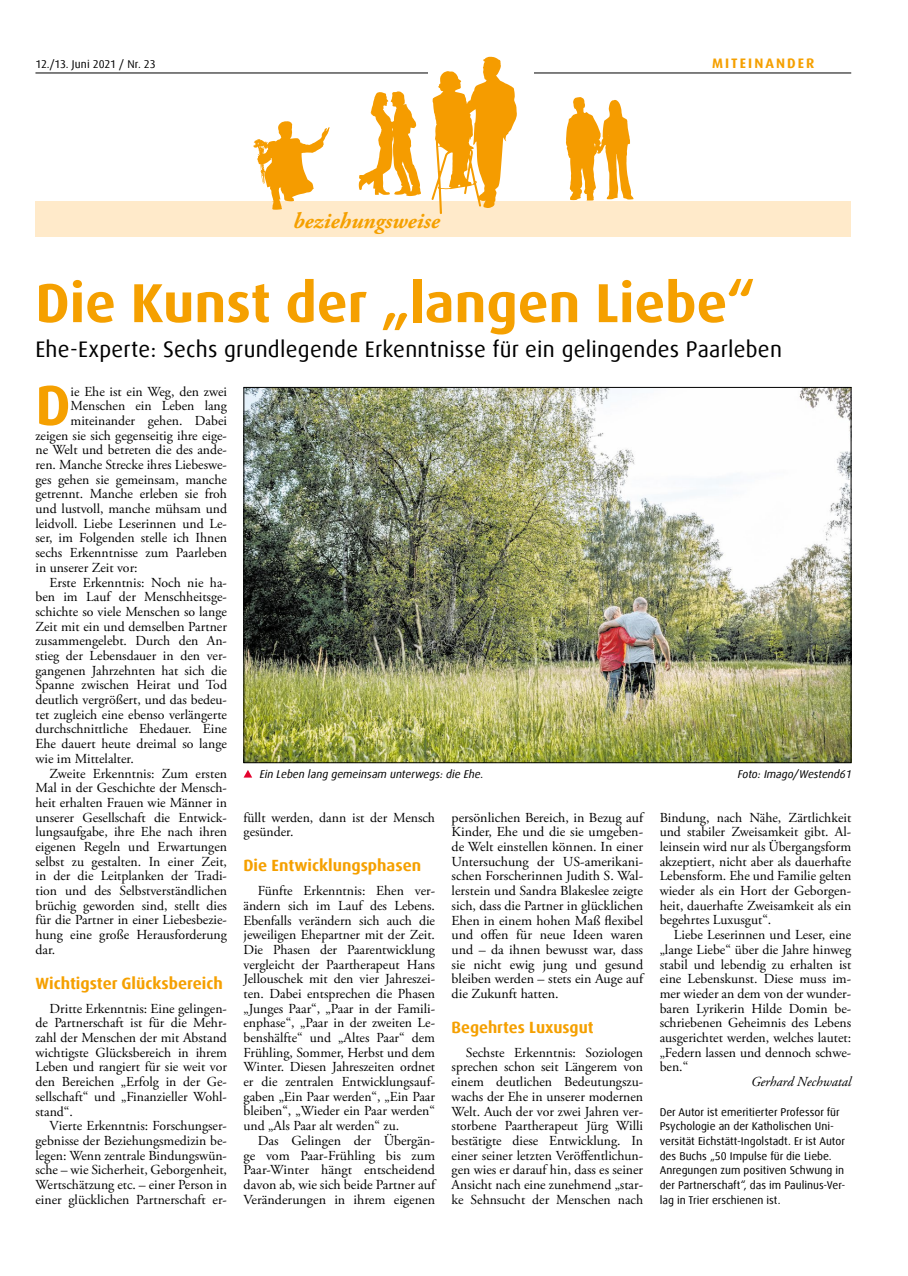
<style>
.page{position:relative;width:908px;height:1276px;background:#fff}
.page>*{position:absolute;margin:0;border:0;box-sizing:border-box;transform-origin:0 0}
.t1{font:700 56.5px "Dax Offc Pro";color:#f5a000}
.t2{font:700 55px "Dax Offc Pro";color:#f5a000}
.t3{font:22.5px "Dax Offc Pro";letter-spacing:.01em;color:#000}
.t4{font:italic 700 22.5px "Adobe Garamond Pro";color:#f5a000}
.t5{font:700 16.25px "Dax Offc Pro";color:#f5a000}
.t6{font:13.75px/14.6px "Adobe Garamond Pro";color:#000;text-align:justify}
.t7{font:italic 13.75px "Adobe Garamond Pro";color:#000}
.t8{font:700 13.75px "Dax Offc Pro";letter-spacing:.15em;color:#f5a000}
.t9{font:11.25px/14.8px "Dax Offc Pro";color:#000}
.t10{font:italic 11.25px "Dax Offc Pro";color:#000}
</style>
<div class="page">
<hr style="left:35px;top:73px;width:815px;height:1px;background:#000">
<div style="left:449px;top:56px;width:84px;height:45px;background:#fff"></div>
<div style="left:35px;top:201px;width:815px;height:36px;background:#ffeaca"></div>
<div style="left:428px;top:56px;width:84px;height:45px;background:#fff"></div>
<svg style="left:358px;top:91px;width:63px;height:105px"></svg>
<svg style="left:253px;top:121px;width:76px;height:89px"></svg>
<svg style="left:566px;top:97px;width:67px;height:104px"></svg>
<svg style="left:431px;top:57px;width:86px;height:157px"></svg>
<img style="left:245px;top:389px;width:603px;height:372px">
<svg style="left:244px;top:770px;width:8px;height:7px"></svg>
<p class="t9" style="left:35px;top:56px;width:122px">12./13. Juni 2021 / Nr. 23</p>
<p class="t8" style="left:711px;top:54px;width:104px">MITEINANDER</p>
<h3 class="t4" style="left:293px;top:208px;width:148px">beziehungsweise</h3>
<h2 class="t2" style="left:35px;top:267px;width:721px">Die Kunst der „langen Liebe“</h2>
<h3 class="t3" style="left:35px;top:334px;width:747px">Ehe-Experte: Sechs grundlegende Erkenntnisse für ein gelingendes Paarleben</h3>
<h1 class="t1" style="left:35px;top:369px;width:37px">D</h1>
<p class="t6" style="left:71px;top:384px;width:158px">ie Ehe ist ein Weg, den zwei</p>
<p class="t6" style="left:71px;top:399px;width:158px">Menschen ein Leben lang</p>
<p class="t6" style="left:71px;top:414px;width:158px">miteinander gehen. Dabei</p>
<p class="t6" style="left:35px;top:428px;width:193px">zeigen sie sich gegenseitig ihre eige-</p>
<p class="t6" style="left:35px;top:443px;width:193px">ne Welt und betreten die des ande-</p>
<p class="t6" style="left:35px;top:458px;width:193px">ren. Manche Strecke ihres Liebeswe-</p>
<p class="t6" style="left:35px;top:472px;width:193px">ges gehen sie gemeinsam, manche</p>
<p class="t6" style="left:35px;top:487px;width:193px">getrennt. Manche erleben sie froh</p>
<p class="t6" style="left:35px;top:502px;width:193px">und lustvoll, manche mühsam und</p>
<p class="t6" style="left:35px;top:516px;width:193px">leidvoll. Liebe Leserinnen und Le-</p>
<p class="t6" style="left:35px;top:531px;width:193px">ser, im Folgenden stelle ich Ihnen</p>
<p class="t6" style="left:35px;top:546px;width:193px">sechs Erkenntnisse zum Paarleben</p>
<p class="t6" style="left:35px;top:561px;width:104px">in unserer Zeit vor:</p>
<p class="t6" style="left:50px;top:575px;width:179px">Erste Erkenntnis: Noch nie ha-</p>
<p class="t6" style="left:35px;top:590px;width:193px">ben im Lauf der Menschheitsge-</p>
<p class="t6" style="left:35px;top:605px;width:193px">schichte so viele Menschen so lange</p>
<p class="t6" style="left:35px;top:619px;width:193px">Zeit mit ein und demselben Partner</p>
<p class="t6" style="left:35px;top:634px;width:193px">zusammengelebt. Durch den An-</p>
<p class="t6" style="left:35px;top:649px;width:193px">stieg der Lebensdauer in den ver-</p>
<p class="t6" style="left:35px;top:663px;width:193px">gangenen Jahrzehnten hat sich die</p>
<p class="t6" style="left:35px;top:678px;width:193px">Spanne zwischen Heirat und Tod</p>
<p class="t6" style="left:35px;top:693px;width:193px">deutlich vergrößert, und das bedeu-</p>
<p class="t6" style="left:35px;top:707px;width:193px">tet zugleich eine ebenso verlängerte</p>
<p class="t6" style="left:35px;top:722px;width:193px">durchschnittliche Ehedauer. Eine</p>
<p class="t6" style="left:35px;top:737px;width:193px">Ehe dauert heute dreimal so lange</p>
<p class="t6" style="left:35px;top:751px;width:100px">wie im Mittelalter.</p>
<p class="t6" style="left:50px;top:766px;width:179px">Zweite Erkenntnis: Zum ersten</p>
<p class="t6" style="left:35px;top:781px;width:193px">Mal in der Geschichte der Mensch-</p>
<p class="t6" style="left:35px;top:795px;width:193px">heit erhalten Frauen wie Männer in</p>
<p class="t6" style="left:35px;top:810px;width:193px">unserer Gesellschaft die Entwick-</p>
<p class="t6" style="left:35px;top:825px;width:193px">lungsaufgabe, ihre Ehe nach ihren</p>
<p class="t6" style="left:35px;top:840px;width:193px">eigenen Regeln und Erwartungen</p>
<p class="t6" style="left:35px;top:854px;width:193px">selbst zu gestalten. In einer Zeit,</p>
<p class="t6" style="left:35px;top:869px;width:193px">in der die Leitplanken der Tradi-</p>
<p class="t6" style="left:35px;top:884px;width:193px">tion und des Selbstverständlichen</p>
<p class="t6" style="left:35px;top:898px;width:193px">brüchig geworden sind, stellt dies</p>
<p class="t6" style="left:35px;top:913px;width:193px">für die Partner in einer Liebesbezie-</p>
<p class="t6" style="left:35px;top:928px;width:193px">hung eine große Herausforderung</p>
<p class="t6" style="left:35px;top:942px;width:21px">dar.</p>
<p class="t5" style="left:35px;top:972px;width:189px">Wichtigster Glücksbereich</p>
<p class="t6" style="left:35px;top:1001px;width:193px;text-indent:14px">Dritte Erkenntnis: Eine gelingen&shy;de Partnerschaft ist für die Mehr&shy;zahl der Menschen der mit Abstand wichtigste Glücksbereich in ihrem Leben und rangiert für sie weit vor den Bereichen „Erfolg in der Ge&shy;sellschaft“ und „Finanzieller Wohl&shy;stand“.</p>
<p class="t6" style="left:35px;top:1119px;width:193px;text-indent:14px">Vierte Erkenntnis: Forschungser&shy;gebnisse der Beziehungsmedizin be&shy;legen: Wenn zentrale Bindungswün&shy;sche – wie Sicherheit, Geborgenheit, Wertschätzung etc. – einer Person in einer glücklichen Partnerschaft er-</p>
<p class="t10" style="left:260px;top:766px;width:225px">Ein Leben lang gemeinsam unterwegs: die Ehe.</p>
<p class="t10" style="left:737px;top:766px;width:115px">Foto: Imago/Westend61</p>
<p class="t6" style="left:243px;top:810px;width:193px">füllt werden, dann ist der Mensch gesünder.</p>
<p class="t5" style="left:243px;top:855px;width:179px">Die Entwicklungsphasen</p>
<p class="t6" style="left:243px;top:884px;width:193px;text-indent:14px">Fünfte Erkenntnis: Ehen ver&shy;ändern sich im Lauf des Lebens.<br>Ebenfalls verändern sich auch die jeweiligen Ehepartner mit der Zeit.<br>Die Phasen der Paarentwicklung vergleicht der Paartherapeut Hans Jellouschek mit den vier Jahreszei&shy;ten. Dabei entsprechen die Phasen „Junges Paar“, „Paar in der Famili&shy;enphase“, „Paar in der zweiten Le&shy;benshälfte“ und „Altes Paar“ dem Frühling, Sommer, Herbst und dem Winter. Diesen Jahreszeiten ordnet er die zentralen Entwicklungsauf&shy;gaben „Ein Paar werden“, „Ein Paar bleiben“, „Wieder ein Paar werden“ und „Als Paar alt werden“ zu.</p>
<p class="t6" style="left:243px;top:1133px;width:193px;text-indent:14px">Das Gelingen der Übergän&shy;ge vom Paar-Frühling bis zum Paar-Winter hängt entscheidend davon ab, wie sich beide Partner auf Veränderungen in ihrem eigenen</p>
<p class="t6" style="left:451px;top:810px;width:193px">persönlichen Bereich, in Bezug auf Kinder, Ehe und die sie umgeben&shy;de Welt einstellen können. In einer Untersuchung der US-amerikani&shy;schen Forscherinnen Judith S. Wal&shy;lerstein und Sandra Blakeslee zeigte sich, dass die Partner in glücklichen Ehen in einem hohen Maß flexibel und offen für neue Ideen waren und – da ihnen bewusst war, dass sie nicht ewig jung und gesund bleiben werden – stets ein Auge auf die Zukunft hatten.</p>
<p class="t5" style="left:451px;top:1016px;width:143px">Begehrtes Luxusgut</p>
<p class="t6" style="left:451px;top:1045px;width:193px;text-indent:14px">Sechste Erkenntnis: Soziologen sprechen schon seit Längerem von einem deutlichen Bedeutungszu&shy;wachs der Ehe in unserer modernen Welt. Auch der vor zwei Jahren ver&shy;storbene Paartherapeut Jürg Willi bestätigte diese Entwicklung. In einer seiner letzten Veröffentlichun&shy;gen wies er darauf hin, dass es seiner Ansicht nach eine zunehmend „star&shy;ke Sehnsucht der Menschen nach</p>
<p class="t6" style="left:659px;top:810px;width:193px">Bindung, nach Nähe, Zärtlichkeit und stabiler Zweisamkeit gibt. Al&shy;leinsein wird nur als Übergangsform akzeptiert, nicht aber als dauerhafte Lebensform. Ehe und Familie gelten wieder als ein Hort der Geborgen&shy;heit, dauerhafte Zweisamkeit als ein begehrtes Luxusgut“.</p>
<p class="t6" style="left:659px;top:928px;width:193px;text-indent:14px">Liebe Leserinnen und Leser, eine „lange Liebe“ über die Jahre hinweg stabil und lebendig zu erhalten ist eine Lebenskunst. Diese muss im&shy;mer wieder an dem von der wunder&shy;baren Lyrikerin Hilde Domin be&shy;schriebenen Geheimnis des Lebens ausgerichtet werden, welches lautet: „Federn lassen und dennoch schwe&shy;ben.“</p>
<p class="t7" style="left:750px;top:1073px;width:101px">Gerhard Nechwatal</p>
<p class="t9" style="left:659px;top:1104px;width:187px">Der Autor ist emeritierter Professor für Psychologie an der Katholischen Uni&shy;versität Eichstätt-Ingolstadt. Er ist Autor des Buchs „50 Impulse für die Liebe.<br>Anregungen zum positiven Schwung in der Partnerschaft“, das im Paulinus-Ver&shy;lag in Trier erschienen ist.</p>
</div>
